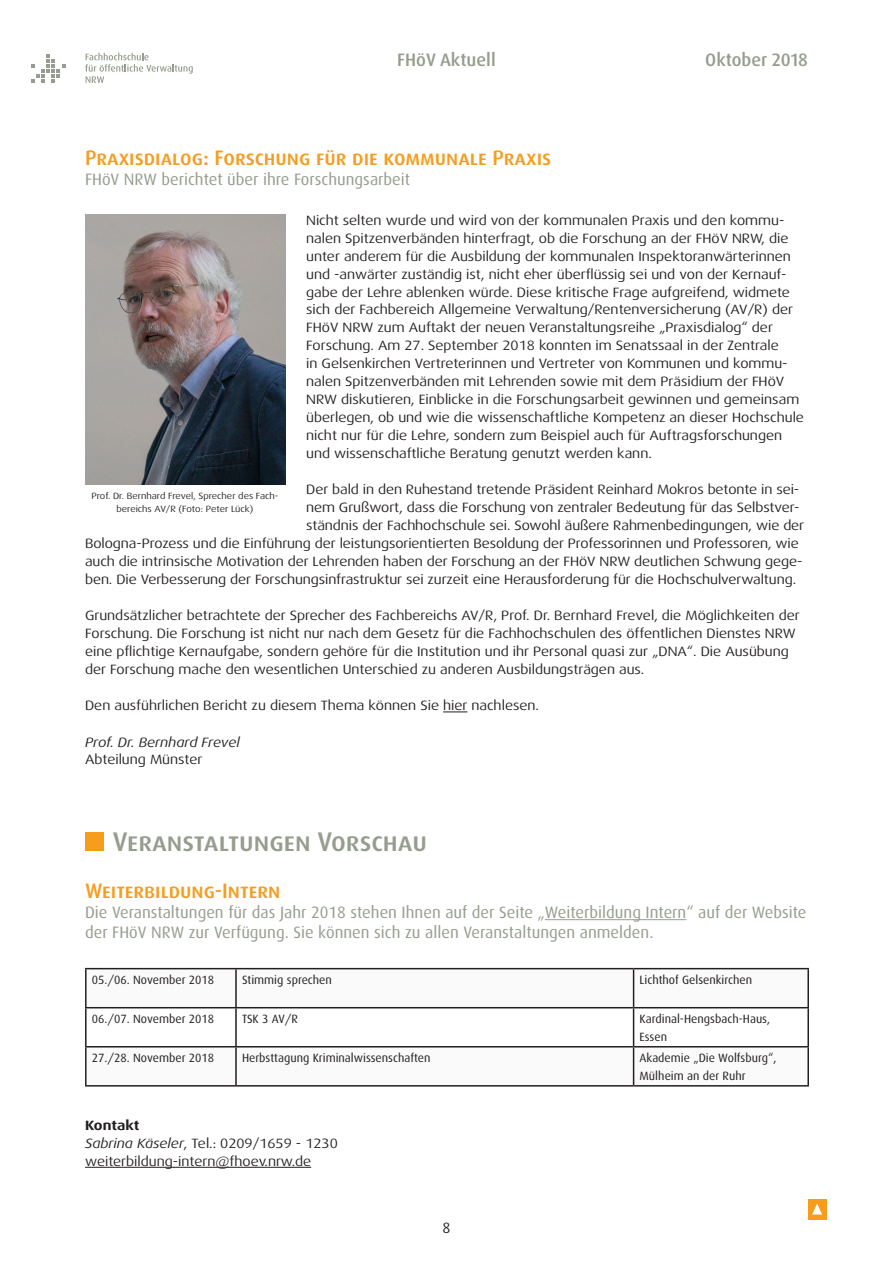
<style>
.page{position:relative;width:893px;height:1263px;background:#fff}
.page>*{position:absolute;margin:0;border:0;box-sizing:border-box;transform-origin:0 0}
.t1{font:500 27px "Dax OT";color:#969d8e}
.t2{font:500 21px "Dax OT";color:#f89c1c}
.t3{font:500 18px "Dax OT";color:#969d8e}
.t4{font:16.5px/19.8px "Dax";color:#969d8e}
.t5{font:15px "Dax Regular Caps";color:#231f20}
.t6{font:13.5px/18px "Dax Wide";color:#231f20}
.t7{font:italic 13.5px "Dax Wide";color:#231f20}
.t8{font:12px/18px "Dax";color:#231f20}
.t9{font:9px/12.8px "Dax Wide";color:#231f20;text-align:center}
.s1{font-weight:700}
.s2{font-style:italic}
</style>
<div class="page">
<div style="left:808px;top:1199px;width:18px;height:20px;background:#f89c1c"></div>
<svg style="left:812px;top:1203px;width:10px;height:11px"></svg>
<svg style="left:31px;top:54px;width:34px;height:29px"></svg>
<svg style="left:85px;top:53px;width:108px;height:30px"></svg>
<svg style="left:443px;top:711px;width:24px;height:1px"></svg>
<img style="left:85px;top:214px;width:200px;height:270px">
<div style="left:85px;top:833px;width:19px;height:18px;background:#f89c1c"></div>
<hr style="left:545px;top:919px;width:141px;height:1px;background:#969d8e">
<svg style="left:87px;top:969px;width:720px;height:116px"></svg>
<svg style="left:87px;top:1008px;width:720px;height:38px"></svg>
<hr style="left:85px;top:968px;width:151px;height:1px;background:#231f20">
<hr style="left:85px;top:969px;width:2px;height:38px;background:#231f20">
<hr style="left:236px;top:968px;width:398px;height:1px;background:#231f20">
<hr style="left:235px;top:969px;width:2px;height:38px;background:#231f20">
<hr style="left:634px;top:968px;width:175px;height:1px;background:#231f20">
<hr style="left:633px;top:969px;width:1px;height:38px;background:#231f20">
<hr style="left:807px;top:969px;width:2px;height:38px;background:#231f20">
<hr style="left:85px;top:1007px;width:151px;height:1px;background:#231f20">
<hr style="left:85px;top:1008px;width:2px;height:38px;background:#231f20">
<hr style="left:236px;top:1007px;width:398px;height:1px;background:#231f20">
<hr style="left:235px;top:1008px;width:2px;height:38px;background:#231f20">
<hr style="left:634px;top:1007px;width:175px;height:1px;background:#231f20">
<hr style="left:633px;top:1008px;width:1px;height:38px;background:#231f20">
<hr style="left:807px;top:1008px;width:2px;height:38px;background:#231f20">
<hr style="left:85px;top:1046px;width:151px;height:1px;background:#231f20">
<hr style="left:85px;top:1047px;width:2px;height:38px;background:#231f20">
<hr style="left:236px;top:1046px;width:398px;height:1px;background:#231f20">
<hr style="left:235px;top:1047px;width:2px;height:38px;background:#231f20">
<hr style="left:634px;top:1046px;width:175px;height:1px;background:#231f20">
<hr style="left:633px;top:1047px;width:1px;height:38px;background:#231f20">
<hr style="left:807px;top:1047px;width:2px;height:38px;background:#231f20">
<hr style="left:85px;top:1085px;width:151px;height:1px;background:#231f20">
<hr style="left:236px;top:1085px;width:398px;height:1px;background:#231f20">
<hr style="left:634px;top:1085px;width:175px;height:1px;background:#231f20">
<hr style="left:85px;top:1167px;width:226px;height:1px;background:#231f20">
<h3 class="t3" style="left:397px;top:49px;width:100px">FHöV Aktuell</h3>
<h3 class="t3" style="left:705px;top:49px;width:104px">Oktober 2018</h3>
<h2 class="t2" style="left:85px;top:145px;width:468px">Praxisdialog: Forschung für die kommunale Praxis</h2>
<p class="t4" style="left:85px;top:170px;width:327px">FHöV NRW berichtet über ihre Forschungsarbeit</p>
<p class="t6" style="left:306px;top:211px;width:499px">Nicht selten wurde und wird von der kommunalen Praxis und den kommu&shy;nalen Spitzenverbänden hinterfragt, ob die Forschung an der FHöV NRW, die unter anderem für die Ausbildung der kommunalen Inspektoranwärterinnen und -anwärter zuständig ist, nicht eher überflüssig sei und von der Kernauf&shy;gabe der Lehre ablenken würde. Diese kritische Frage aufgreifend, widmete sich der Fachbereich Allgemeine Verwaltung/Rentenversicherung (AV/R) der FHöV NRW zum Auftakt der neuen Veranstaltungsreihe „Praxisdialog“ der Forschung. Am 27. September 2018 konnten im Senatssaal in der Zentrale<br>in Gelsenkirchen Vertreterinnen und Vertreter von Kommunen und kommu&shy;nalen Spitzenverbänden mit Lehrenden sowie mit dem Präsidium der FHöV NRW diskutieren, Einblicke in die Forschungsarbeit gewinnen und gemeinsam überlegen, ob und wie die wissenschaftliche Kompetenz an dieser Hochschule nicht nur für die Lehre, sondern zum Beispiel auch für Auftragsforschungen und wissenschaftliche Beratung genutzt werden kann.</p>
<p class="t6" style="left:306px;top:481px;width:495px">Der bald in den Ruhestand tretende Präsident Reinhard Mokros betonte in sei-</p>
<p class="t6" style="left:306px;top:499px;width:495px">nem Grußwort, dass die Forschung von zentraler Bedeutung für das Selbstver-</p>
<p class="t6" style="left:306px;top:517px;width:499px">ständnis der Fachhochschule sei. Sowohl äußere Rahmenbedingungen, wie der</p>
<p class="t6" style="left:85px;top:535px;width:715px">Bologna-Prozess und die Einführung der leistungsorientierten Besoldung der Professorinnen und Professoren, wie</p>
<p class="t6" style="left:85px;top:553px;width:719px">auch die intrinsische Motivation der Lehrenden haben der Forschung an der FHöV NRW deutlichen Schwung gege-</p>
<p class="t6" style="left:85px;top:571px;width:713px">ben. Die Verbesserung der Forschungsinfrastruktur sei zurzeit eine Herausforderung für die Hochschulverwaltung.</p>
<p class="t6" style="left:85px;top:607px;width:716px">Grundsätzlicher betrachtete der Sprecher des Fachbereichs AV/R, Prof. Dr. Bernhard Frevel, die Möglichkeiten der Forschung. Die Forschung ist nicht nur nach dem Gesetz für die Fachhochschulen des öffentlichen Dienstes NRW eine pflichtige Kernaufgabe, sondern gehöre für die Institution und ihr Personal quasi zur „DNA“. Die Ausübung der Forschung mache den wesentlichen Unterschied zu anderen Ausbildungsträgen aus.</p>
<p class="t6" style="left:85px;top:697px;width:455px">Den ausführlichen Bericht zu diesem Thema können Sie hier nachlesen.</p>
<p class="t7" style="left:85px;top:734px;width:156px">Prof. Dr. Bernhard Frevel</p>
<p class="t6" style="left:85px;top:751px;width:119px">Abteilung Münster</p>
<p class="t9" style="left:91px;top:490px;width:189px">Prof. Dr. Bernhard Frevel, Sprecher des Fach&shy;bereichs AV/R (Foto: Peter Lück)</p>
<h1 class="t1" style="left:113px;top:824px;width:316px">Veranstaltungen Vorschau</h1>
<h2 class="t2" style="left:85px;top:877px;width:197px">Weiterbildung-Intern</h2>
<p class="t4" style="left:85px;top:902px;width:723px">Die Veranstaltungen für das Jahr 2018 stehen Ihnen auf der Seite „Weiterbildung Intern“ auf der Website der FHöV NRW zur Verfügung. Sie können sich zu allen Veranstaltungen anmelden.</p>
<p class="t8" style="left:92px;top:971px;width:124px">05./06. November 2018</p>
<p class="t8" style="left:242px;top:971px;width:91px">Stimmig sprechen</p>
<p class="t8" style="left:640px;top:971px;width:114px">Lichthof Gelsenkirchen</p>
<p class="t8" style="left:92px;top:1010px;width:124px">06./07. November 2018</p>
<p class="t8" style="left:242px;top:1010px;width:58px">TSK 3 AV/R</p>
<p class="t8" style="left:640px;top:1010px;width:132px">Kardinal-Hengsbach-Haus,<br>Essen</p>
<p class="t8" style="left:92px;top:1049px;width:124px">27./28. November 2018</p>
<p class="t8" style="left:242px;top:1049px;width:190px">Herbsttagung Kriminalwissenschaften</p>
<p class="t8" style="left:640px;top:1049px;width:138px">Akademie „Die Wolfsburg“,<br>Mülheim an der Ruhr</p>
<p class="t6" style="left:85px;top:1116px;width:254px"><span class="s1">Kontakt<br></span><span class="s2">Sabrina Käseler</span>, Tel.: 0209/1659 - 1230 weiterbildung-intern@fhoev.nrw.de</p>
<p class="t5" style="left:442px;top:1219px;width:10px">8</p>
</div>
